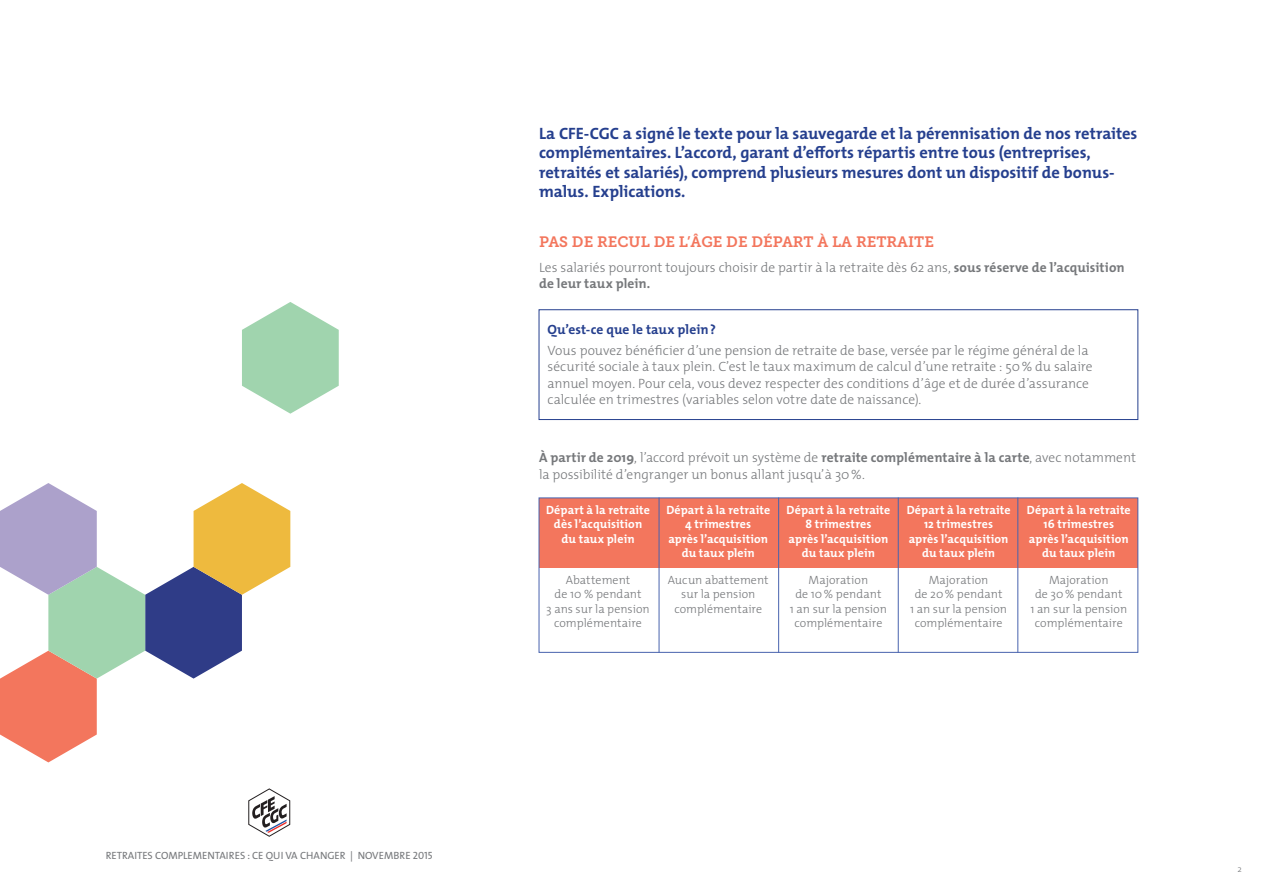
<style>
.page{position:relative;width:1263px;height:893px;background:#fff}
.page>*{position:absolute;margin:0;border:0;box-sizing:border-box;transform-origin:0 0}
.t1{font:700 16.5px/19.5px "The Mix";color:#253f8e}
.t2{font:15px "Museo Slab 700";color:#f3765d}
.t3{font:300 13.5px/16.5px "The Mix";color:#76787b}
.t4{font:700 13.5px "The Mix";letter-spacing:.005em;color:#253f8e}
.t5{font:700 12px/14.4px "The Mix";letter-spacing:.01em;color:#fff;text-align:center}
.t6{font:300 12px/14.4px "The Mix";letter-spacing:.005em;color:#76787b;text-align:center}
.t7{font:10.5px "The Mix Regular Caps";color:#76787b}
.t8{font:300 9px "The Mix";color:#76787b}
.s1{font-weight:700}
</style>
<div class="page">
<svg style="left:249px;top:789px;width:41px;height:47px"></svg>
<div style="left:539px;top:309px;width:599px;height:111px;border:1px solid #253f8e"></div>
<div style="left:539px;top:498px;width:599px;height:70px;background:#f3765d"></div>
<hr style="left:659px;top:497px;width:1px;height:156px;background:#4863ae">
<hr style="left:778px;top:497px;width:1px;height:156px;background:#4863ae">
<hr style="left:898px;top:497px;width:1px;height:156px;background:#4863ae">
<hr style="left:1017px;top:497px;width:1px;height:156px;background:#4863ae">
<div style="left:539px;top:497px;width:599px;height:156px;border:1px solid #4863ae"></div>
<svg style="left:242px;top:302px;width:97px;height:112px"></svg>
<svg style="left:0;top:483px;width:290px;height:279px"></svg>
<p class="t7" style="left:106px;top:847px;width:329px">RETRAITES COMPLEMENTAIRES : CE QUI VA CHANGER | NOVEMBRE 2015</p>
<p class="t1" style="left:539px;top:123px;width:600px">La CFE-CGC a signé le texte pour la sauvegarde et la pérennisation de nos retraites complémentaires. L’accord, garant d’efforts répartis entre tous (entreprises, retraités et salariés), comprend plusieurs mesures dont un dispositif de bonus&shy;malus. Explications.</p>
<p class="t2" style="left:539px;top:233px;width:396px">PAS DE RECUL DE L’ÂGE DE DÉPART À LA RETRAITE</p>
<p class="t3" style="left:539px;top:258px;width:587px">Les salariés pourront toujours choisir de partir à la retraite dès 62 ans, <span class="s1">sous réserve de l’acquisition de leur taux plein.</span></p>
<p class="t4" style="left:547px;top:318px;width:170px">Qu’est-ce que le taux plein?</p>
<p class="t3" style="left:547px;top:341px;width:547px">Vous pouvez bénéficier d’une pension de retraite de base, versée par le régime général de la sécurité sociale à taux plein. C’est le taux maximum de calcul d’une retraite : 50% du salaire annuel moyen. Pour cela, vous devez respecter des conditions d’âge et de durée d’assurance calculée en trimestres (variables selon votre date de naissance).</p>
<p class="t3" style="left:539px;top:449px;width:599px"><span class="s1">À partir de 2019</span>, l’accord prévoit un système de <span class="s1">retraite complémentaire à la carte</span>, avec notamment la possibilité d’engranger un bonus allant jusqu’à 30%.</p>
<p class="t5" style="left:546px;top:502px;width:105px">Départ à la retraite</p>
<p class="t5" style="left:554px;top:517px;width:90px">dès l’acquisition du taux plein</p>
<p class="t5" style="left:666px;top:502px;width:105px">Départ à la retraite</p>
<p class="t5" style="left:668px;top:517px;width:101px">4 trimestres<br>après l’acquisition du taux plein</p>
<p class="t5" style="left:786px;top:502px;width:105px">Départ à la retraite</p>
<p class="t5" style="left:788px;top:517px;width:101px">8 trimestres<br>après l’acquisition du taux plein</p>
<p class="t6" style="left:546px;top:572px;width:105px">Abattement<br>de 10 % pendant<br>3 ans sur la pension complémentaire</p>
<p class="t6" style="left:668px;top:572px;width:102px">Aucun abattement sur la pension complémentaire</p>
<p class="t6" style="left:795px;top:572px;width:88px">Majoration<br>de 10% pendant</p>
<p class="t6" style="left:790px;top:601px;width:98px">1 an sur la pension complémentaire</p>
<p class="t5" style="left:907px;top:502px;width:105px">Départ à la retraite</p>
<p class="t5" style="left:909px;top:517px;width:101px">12 trimestres après l’acquisition du taux plein</p>
<p class="t6" style="left:915px;top:572px;width:89px">Majoration<br>de 20% pendant</p>
<p class="t6" style="left:910px;top:601px;width:98px">1 an sur la pension complémentaire</p>
<p class="t5" style="left:1027px;top:502px;width:105px">Départ à la retraite</p>
<p class="t5" style="left:1029px;top:517px;width:101px">16 trimestres après l’acquisition du taux plein</p>
<p class="t6" style="left:1035px;top:572px;width:89px">Majoration<br>de 30% pendant</p>
<p class="t6" style="left:1030px;top:601px;width:98px">1 an sur la pension complémentaire</p>
<p class="t8" style="left:1237px;top:861px;width:6px">2</p>
</div>
